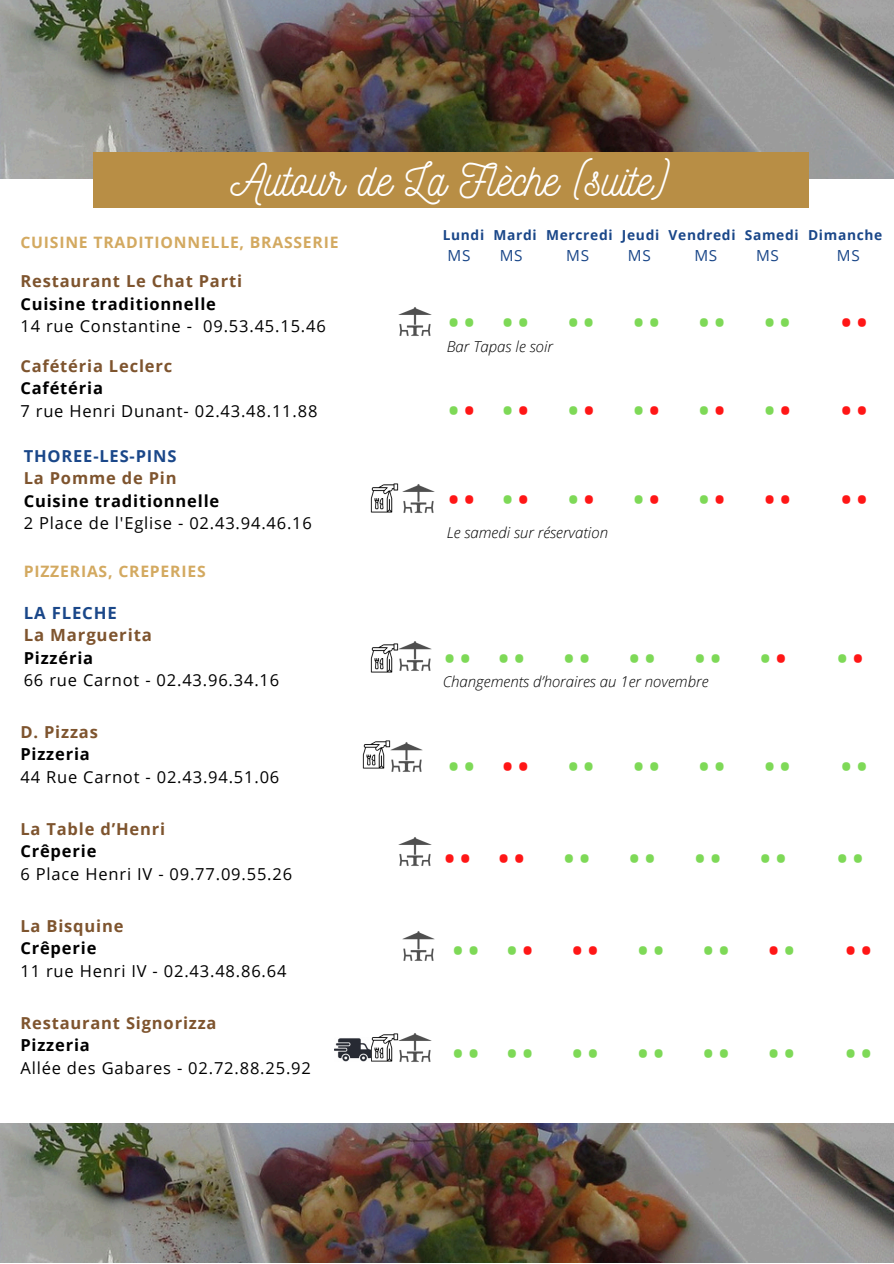
<style>
.page{position:relative;width:894px;height:1264px;background:#fff}
.page>*{position:absolute;margin:0;border:0;box-sizing:border-box;transform-origin:0 0}
.t1{font:45px "Nickainley";color:#fff}
.t2{font:36.75px "Open Sans";color:#7ed957}
.t3{font:36.75px "Open Sans";color:#ff1616}
.t4{font:700 16.8px/22.5px "Open Sans";letter-spacing:.05em;color:#7e542e}
.t5{font:16.5px/22.5px "Open Sans";letter-spacing:.05em;color:#000}
.t6{font:700 15.75px "Open Sans";letter-spacing:.05em;color:#d3a960}
.t7{font:15.3px "Open Sans";letter-spacing:.05em;color:#1a4789}
.t8{font:italic 300 15px "Open Sans";color:#000}
.t9{font:700 13.8px "Open Sans";letter-spacing:.05em;color:#1a4789}
.s1{font-weight:700;color:#7e542e}
.s2{font-weight:700}
.s3{font-weight:700;color:#1a4789}
.s4{color:#1a4789}
.s5{color:#ff1616}
.s6{color:#7ed957}
</style>
<div class="page">
<img style="left:0;top:0;width:893px;height:178px">
<div style="left:94px;top:153px;width:714px;height:55px;background:#b88e45"></div>
<img style="left:0;top:1123px;width:893px;height:139px">
<img style="left:371px;top:484px;width:28px;height:28px">
<img style="left:402px;top:484px;width:33px;height:29px">
<img style="left:371px;top:644px;width:28px;height:28px">
<img style="left:399px;top:641px;width:32px;height:30px">
<img style="left:371px;top:1033px;width:28px;height:28px">
<img style="left:399px;top:1033px;width:32px;height:29px">
<img style="left:402px;top:931px;width:33px;height:30px">
<img style="left:399px;top:307px;width:32px;height:29px">
<img style="left:390px;top:741px;width:32px;height:31px">
<img style="left:399px;top:837px;width:32px;height:29px">
<img style="left:362px;top:740px;width:28px;height:28px">
<img style="left:334px;top:1038px;width:36px;height:23px">
<h1 class="t1" style="left:230px;top:151px;width:442px">Autour de La Flèche (suite)</h1>
<h2 class="t9" style="left:442px;top:225px;width:441px">Lundi Mardi Mercredi Jeudi Vendredi Samedi Dimanche</h2>
<h3 class="t7" style="left:447px;top:244px;width:24px">MS</h3>
<h3 class="t7" style="left:499px;top:244px;width:24px">MS</h3>
<h3 class="t7" style="left:566px;top:244px;width:24px">MS</h3>
<h3 class="t7" style="left:627px;top:244px;width:24px">MS</h3>
<h3 class="t7" style="left:694px;top:244px;width:24px">MS</h3>
<h3 class="t7" style="left:755px;top:244px;width:24px">MS</h3>
<h3 class="t7" style="left:836px;top:244px;width:24px">MS</h3>
<p class="t6" style="left:20px;top:231px;width:319px">CUISINE TRADITIONNELLE, BRASSERIE</p>
<p class="t5" style="left:20px;top:269px;width:307px"><span class="s1">Restaurant Le Chat Parti<br></span><span class="s2">Cuisine traditionnelle<br></span>14 rue Constantine - 09.53.45.15.46</p>
<p class="t5" style="left:20px;top:354px;width:298px"><span class="s1">Cafétéria Leclerc<br></span><span class="s2">Cafétéria<br></span>7 rue Henri Dunant- 02.43.48.11.88</p>
<h2 class="t5" style="left:24px;top:444px;width:290px"><span class="s3">THOREE-LES-PINS<br></span><span class="s1">La Pomme de Pin<br></span><span class="s2">Cuisine traditionnelle<br></span>2 Place de l'Eglise - 02.43.94.46.16</h2>
<h3 class="t6" style="left:24px;top:560px;width:183px">PIZZERIAS, CREPERIES</h3>
<p class="t4" style="left:24px;top:600px;width:130px"><span class="s4">LA FLECHE<br></span>La Marguerita</p>
<p class="t5" style="left:24px;top:646px;width:257px"><span class="s2">Pizzéria<br></span>66 rue Carnot - 02.43.96.34.16</p>
<p class="t5" style="left:20px;top:720px;width:260px"><span class="s1">D. Pizzas<br></span><span class="s2">Pizzeria<br></span>44 Rue Carnot - 02.43.94.51.06</p>
<p class="t5" style="left:20px;top:817px;width:273px"><span class="s1">La Table d’Henri<br></span><span class="s2">Crêperie<br></span>6 Place Henri IV - 09.77.09.55.26</p>
<p class="t5" style="left:20px;top:914px;width:267px"><span class="s1">La Bisquine<br></span><span class="s2">Crêperie<br></span>11 rue Henri IV - 02.43.48.86.64</p>
<h3 class="t5" style="left:20px;top:1010px;width:292px"><span class="s1">Restaurant Signorizza<br></span><span class="s2">Pizzeria<br></span>Allée des Gabares - 02.72.88.25.92</h3>
<p class="t2" style="left:446px;top:297px;width:346px">•• •• •• •• •• ••</p>
<p class="t3" style="left:839px;top:297px;width:31px">••</p>
<h3 class="t8" style="left:446px;top:336px;width:108px">Bar Tapas le soir</h3>
<p class="t2" style="left:446px;top:385px;width:347px">•<span class="s5">•</span> •<span class="s5">•</span> •<span class="s5">•</span> •<span class="s5">•</span> •<span class="s5">•</span> •<span class="s5">•</span></p>
<p class="t3" style="left:839px;top:385px;width:31px">••</p>
<h3 class="t3" style="left:446px;top:473px;width:347px">•• <span class="s6">•</span>• <span class="s6">•</span>• <span class="s6">•</span>• <span class="s6">•</span>• ••</h3>
<h3 class="t3" style="left:839px;top:473px;width:31px">••</h3>
<p class="t8" style="left:446px;top:521px;width:163px">Le samedi sur réservation</p>
<h3 class="t2" style="left:442px;top:633px;width:346px">•• •• •• •• •• •<span class="s5">•</span></h3>
<h3 class="t2" style="left:835px;top:633px;width:31px">•<span class="s5">•</span></h3>
<p class="t8" style="left:442px;top:671px;width:267px">Changements d’horaires au 1er novembre</p>
<h3 class="t2" style="left:446px;top:741px;width:346px">•• <span class="s5">••</span> •• •• •• ••</h3>
<h3 class="t2" style="left:839px;top:741px;width:31px">••</h3>
<h3 class="t2" style="left:442px;top:832px;width:346px"><span class="s5">•• ••</span> •• •• •• ••</h3>
<p class="t2" style="left:835px;top:832px;width:31px">••</p>
<p class="t2" style="left:451px;top:925px;width:347px">•• •<span class="s5">• ••</span> •• •• <span class="s5">•</span>•</p>
<p class="t3" style="left:843px;top:925px;width:31px">••</p>
<p class="t2" style="left:451px;top:1027px;width:346px">•• •• •• •• •• ••</p>
<p class="t2" style="left:843px;top:1027px;width:31px">••</p>
</div>
